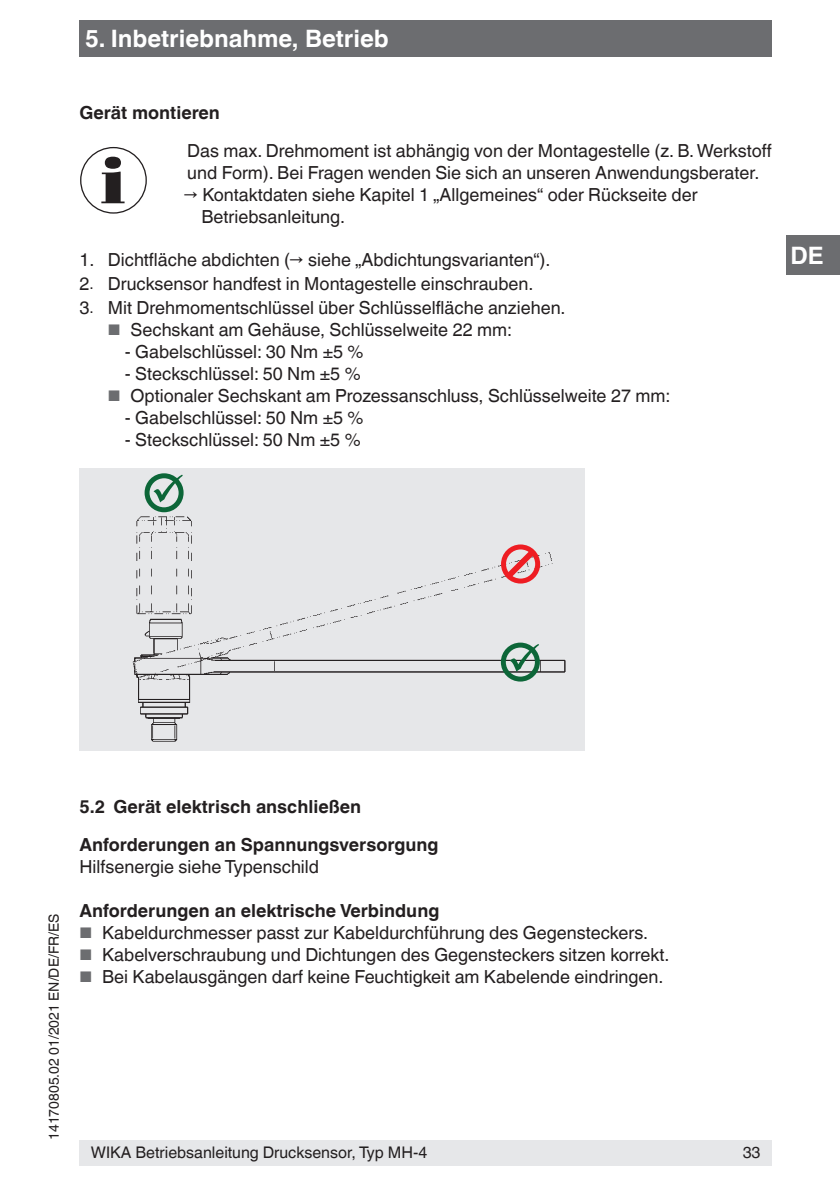
<style>
.page{position:relative;width:840px;height:1191px;background:#fff}
.page>*{position:absolute;margin:0;border:0;box-sizing:border-box;transform-origin:0 0}
.t1{font:700 24px "Helvetica World";color:#fff}
.t2{font:18px/22px "Helvetica World";color:#231f20}
.t3{font:700 18px/38px "Helvetica World";color:#231f20}
.t4{font:16px "Helvetica World";color:#231f20}
.t5{font:14px "Helvetica World";color:#231f20}
.s1{font-size:15.4px}
.s2{font-size:15.4px;color:#6c6d70}
</style>
<div class="page">
<div style="left:79px;top:1140px;width:692px;height:25px;background:#e6e7e9"></div>
<div style="left:785px;top:236px;width:54px;height:39px;background:#6c6d70"></div>
<div style="left:79px;top:20px;width:692px;height:37px;background:#6c6d70"></div>
<div style="left:79px;top:468px;width:505px;height:282px;background:#e6e7e9"></div>
<div style="left:500px;top:642px;width:39px;height:39px;border:5px solid #0c6638;border-radius:50%"></div>
<svg style="left:509px;top:644px;width:29px;height:27px"></svg>
<div style="left:144px;top:473px;width:39px;height:39px;border:5px solid #0c6638;border-radius:50%"></div>
<svg style="left:153px;top:474px;width:30px;height:28px"></svg>
<svg style="left:500px;top:544px;width:40px;height:40px;background:#e78c8f"></svg>
<svg style="left:101px;top:157px;width:23px;height:46px"></svg>
<div style="left:80px;top:147px;width:67px;height:67px;border:1px solid #231f20;border-radius:50%"></div>
<h1 class="t1" style="left:85px;top:25px;width:305px">5. Inbetriebnahme, Betrieb</h1>
<p class="t3" style="left:79px;top:94px;width:142px">Gerät montieren</p>
<p class="t2" style="left:187px;top:140px;width:585px">Das max. Drehmoment ist abhängig von der Montagestelle (z. B. Werkstoff und Form). Bei Fragen wenden Sie sich an unseren Anwendungsberater.</p>
<p class="t2" style="left:201px;top:184px;width:497px;text-indent:-17px">→ Kontaktdaten siehe Kapitel 1 „Allgemeines“ oder Rückseite der<br>Betriebsanleitung.</p>
<p class="t2" style="left:79px;top:249px;width:472px">1. Dichtfläche abdichten (→ siehe „Abdichtungsvarianten“).</p>
<p class="t2" style="left:79px;top:273px;width:455px">2<span class="s1">.</span> Drucksensor handfest in Montagestelle einschrauben.</p>
<p class="t2" style="left:79px;top:297px;width:487px">3<span class="s1">.</span> Mit Drehmomentschlüssel über Schlüsselfläche anziehen.</p>
<p class="t2" style="left:108px;top:319px;width:405px"><span class="s2">■</span> Sechskant am Gehäuse, Schlüsselweite 22 mm:</p>
<p class="t2" style="left:125px;top:341px;width:240px">- Gabelschlüssel: 30 Nm ±5 %</p>
<p class="t2" style="left:125px;top:363px;width:237px">- Steckschlüssel: 50 Nm ±5 %</p>
<p class="t2" style="left:108px;top:385px;width:563px"><span class="s2">■</span> Optionaler Sechskant am Prozessanschluss, Schlüsselweite 27 mm:</p>
<p class="t2" style="left:125px;top:407px;width:240px">- Gabelschlüssel: 50 Nm ±5 %</p>
<p class="t2" style="left:125px;top:429px;width:237px">- Steckschlüssel: 50 Nm ±5 %</p>
<h1 class="t1" style="left:789px;top:242px;width:35px">DE</h1>
<p class="t5" style="left:46px;top:1140px;width:228px;rotate:-90deg">14170805.02 01/2021 EN/DE/FR/ES</p>
<p class="t3" style="left:79px;top:787px;width:360px">5.2 Gerät elektrisch anschließen<br>Anforderungen an Spannungsversorgung</p>
<p class="t2" style="left:79px;top:855px;width:241px">Hilfsenergie siehe Typenschild</p>
<p class="t3" style="left:79px;top:891px;width:361px">Anforderungen an elektrische Verbindung</p>
<p class="t2" style="left:79px;top:921px;width:570px"><span class="s2">■</span> Kabeldurchmesser passt zur Kabeldurchführung des Gegensteckers.</p>
<p class="t2" style="left:79px;top:943px;width:591px"><span class="s2">■</span> Kabelverschraubung und Dichtungen des Gegensteckers sitzen korrekt.</p>
<p class="t2" style="left:79px;top:965px;width:585px"><span class="s2">■</span> Bei Kabelausgängen darf keine Feuchtigkeit am Kabelende eindringen.</p>
<p class="t4" style="left:91px;top:1143px;width:338px">WIKA Betriebsanleitung Drucksensor, Typ MH-4</p>
<p class="t4" style="left:742px;top:1143px;width:19px">33</p>
</div>
